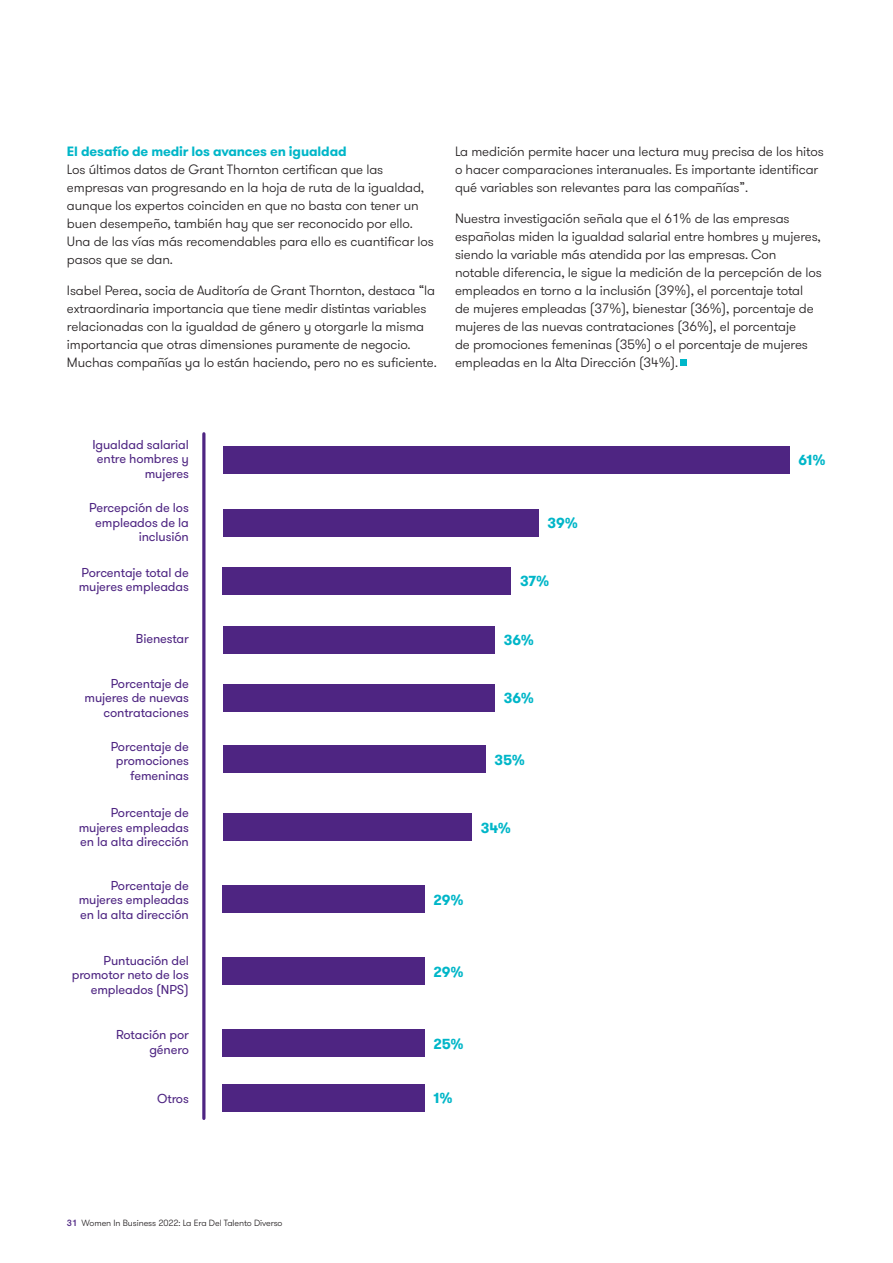
<style>
.page{position:relative;width:893px;height:1263px;background:#fff}
.page>*{position:absolute;margin:0;border:0;box-sizing:border-box;transform-origin:0 0}
.Table_heading{font:700 14.55px "GT Walsheim Pro";letter-spacing:-.015em;color:#00b6c8}
._11_Body_text{font:300 13.5px/18px "GT Walsheim Pro";letter-spacing:-.01em;color:#231f20}
._04_Sub_heading_two{font:700 13.5px "GT Walsheim Pro";letter-spacing:-.01em;color:#00b6c8}
._44_Tbl_copy{font:12.9px/14.5px "GT Walsheim Pro";letter-spacing:-.01em;color:#4e2582;text-align:right}
.t1{font:300 9px "GT Walsheim Pro";letter-spacing:-.01em;color:#231f20}
.s1{font-weight:500;color:#4e2582}
</style>
<div class="page">
<hr style="left:202px;top:434px;width:3px;height:684px;background:#4e2582">
<div style="left:223px;top:446px;width:566px;height:27px;background:#4e2582"></div>
<div style="left:223px;top:509px;width:315px;height:27px;background:#4e2582"></div>
<div style="left:223px;top:567px;width:288px;height:27px;background:#4e2582"></div>
<div style="left:223px;top:626px;width:272px;height:27px;background:#4e2582"></div>
<div style="left:223px;top:684px;width:272px;height:27px;background:#4e2582"></div>
<div style="left:223px;top:745px;width:262px;height:28px;background:#4e2582"></div>
<div style="left:223px;top:813px;width:249px;height:28px;background:#4e2582"></div>
<div style="left:223px;top:885px;width:202px;height:28px;background:#4e2582"></div>
<div style="left:223px;top:958px;width:202px;height:27px;background:#4e2582"></div>
<div style="left:223px;top:1030px;width:202px;height:27px;background:#4e2582"></div>
<div style="left:223px;top:1084px;width:202px;height:27px;background:#4e2582"></div>
<div style="left:680px;top:359px;width:7px;height:7px;background:#00b7c9"></div>
<p class="_04_Sub_heading_two" style="left:67px;top:142px;width:281px">El desafío de medir los avances en igualdad</p>
<p class="_11_Body_text" style="left:67px;top:160px;width:368px">Los últimos datos de Grant Thornton certifican que las empresas van progresando en la hoja de ruta de la igualdad, aunque los expertos coinciden en que no basta con tener un buen desempeño, también hay que ser reconocido por ello.<br>Una de las vías más recomendables para ello es cuantificar los pasos que se dan.</p>
<p class="_11_Body_text" style="left:67px;top:281px;width:371px">Isabel Perea, socia de Auditoría de Grant Thornton, destaca “la extraordinaria importancia que tiene medir distintas variables relacionadas con la igualdad de género y otorgarle la misma importancia que otras dimensiones puramente de negocio.<br>Muchas compañías ya lo están haciendo, pero no es suficiente.</p>
<p class="_11_Body_text" style="left:455px;top:142px;width:370px">La medición permite hacer una lectura muy precisa de los hitos o hacer comparaciones interanuales. Es importante identificar qué variables son relevantes para las compañías”.</p>
<p class="_11_Body_text" style="left:455px;top:209px;width:368px">Nuestra investigación señala que el 61% de las empresas españolas miden la igualdad salarial entre hombres y mujeres, siendo la variable más atendida por las empresas. Con notable diferencia, le sigue la medición de la percepción de los empleados en torno a la inclusión (39%), el porcentaje total<br>de mujeres empleadas (37%), bienestar (36%), porcentaje de mujeres de las nuevas contrataciones (36%), el porcentaje<br>de promociones femeninas (35%) o el porcentaje de mujeres empleadas en la Alta Dirección (34%).</p>
<p class="_44_Tbl_copy" style="left:92px;top:437px;width:98px">Igualdad salarial entre hombres y mujeres</p>
<p class="_44_Tbl_copy" style="left:89px;top:501px;width:101px">Percepción de los empleados de la inclusión</p>
<p class="_44_Tbl_copy" style="left:79px;top:565px;width:112px;text-align:left">Porcentaje total de mujeres empleadas</p>
<p class="_44_Tbl_copy" style="left:136px;top:632px;width:54px">Bienestar</p>
<p class="_44_Tbl_copy" style="left:84px;top:676px;width:106px">Porcentaje de mujeres de nuevas contrataciones</p>
<p class="Table_heading" style="left:548px;top:514px;width:32px">39%</p>
<p class="Table_heading" style="left:520px;top:572px;width:31px">37%</p>
<p class="Table_heading" style="left:504px;top:631px;width:32px">36%</p>
<p class="Table_heading" style="left:504px;top:689px;width:32px">36%</p>
<p class="Table_heading" style="left:798px;top:451px;width:29px">61%</p>
<p class="_44_Tbl_copy" style="left:111px;top:739px;width:80px">Porcentaje de promociones femeninas</p>
<p class="_44_Tbl_copy" style="left:79px;top:806px;width:112px;text-align:justify;text-indent:32px">Porcentaje de mujeres empleadas en la alta dirección</p>
<p class="_44_Tbl_copy" style="left:79px;top:878px;width:112px;text-align:justify;text-indent:32px">Porcentaje de mujeres empleadas en la alta dirección</p>
<p class="_44_Tbl_copy" style="left:72px;top:953px;width:119px">Puntuación del promotor neto de los empleados (NPS)</p>
<p class="_44_Tbl_copy" style="left:116px;top:1028px;width:74px">Rotación por género</p>
<p class="_44_Tbl_copy" style="left:157px;top:1091px;width:33px">Otros</p>
<p class="t1" style="left:67px;top:1217px;width:217px"><span class="s1">31</span> Women In Business 2022: La Era Del Talento Diverso</p>
<p class="Table_heading" style="left:495px;top:750px;width:32px">35%</p>
<p class="Table_heading" style="left:481px;top:818px;width:32px">34%</p>
<p class="Table_heading" style="left:434px;top:890px;width:32px">29%</p>
<p class="Table_heading" style="left:434px;top:962px;width:32px">29%</p>
<p class="Table_heading" style="left:434px;top:1034px;width:32px">25%</p>
<p class="Table_heading" style="left:434px;top:1089px;width:21px">1%</p>
</div>
